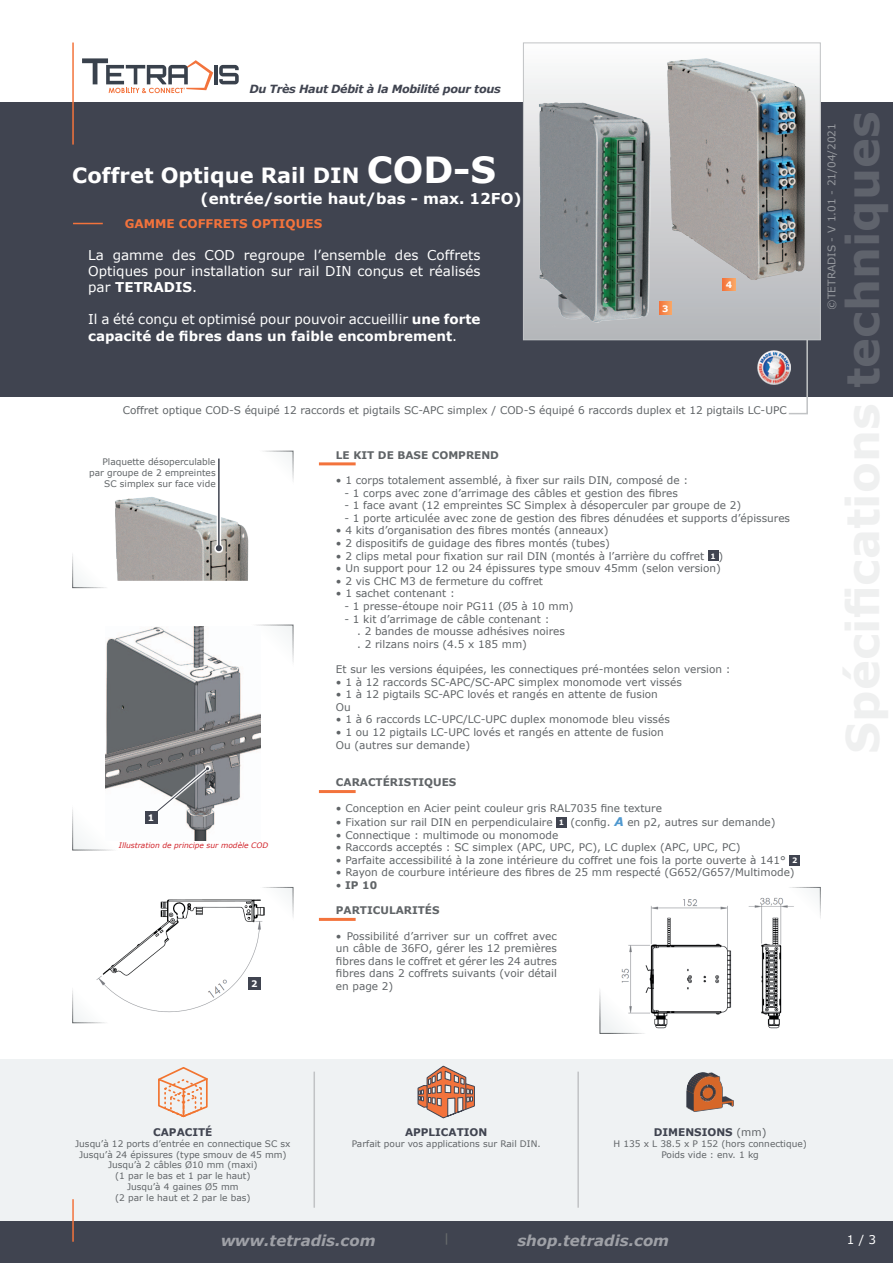
<style>
.page{position:relative;width:893px;height:1263px;background:#fff}
.page>*{position:absolute;margin:0;border:0;box-sizing:border-box;transform-origin:0 0}
.t1{font:700 21px "Verdana";color:#fff}
.t2{font:italic 700 15px "Verdana";color:#fff}
.t3{font:700 15px "Verdana";color:#fff}
.t4{font:13.5px/16.2px "Verdana";color:#fff;text-align:justify}
.t5{font:700 13.5px/16.2px "Verdana";color:#fff}
.t6{font:700 12px "Verdana";color:#f3733c}
.t7{font:12px "Verdana";color:#fff}
.t8{font:italic 700 11.25px "Verdana";letter-spacing:-.03em;color:#404450}
.t9{font:10.5px/12.6px "Verdana";color:#606467}
.t10{font:700 10.5px "Verdana";color:#606467}
.t11{font:10.5px "Verdana";color:#b3b6b9}
.t12{font:700 10.5px "Verdana";color:#404450}
.t13{font:9px/10.8px "Verdana";color:#606467;text-align:center}
.t14{font:700 9px "Verdana";color:#fff}
.t15{font:italic 7.5px "Verdana";color:#d1232a}
.s1{font-size:36px}
.s2{font-weight:700}
.s3{font-weight:400}
.s4{font-weight:700;font-size:7.35px;color:#fff}
.s5{font-weight:700;font-style:italic;font-size:12px;color:#4e98cf}
.s6{font-weight:700;color:#404450}
</style>
<div class="page">
<div style="left:0;top:102px;width:893px;height:294px;background:#404450"></div>
<div style="left:0;top:1220px;width:893px;height:43px;background:#404450"></div>
<div style="left:0;top:1059px;width:893px;height:161px;background:#eff2f3"></div>
<hr style="left:72px;top:43px;width:2px;height:102px;background:#f3733c">
<hr style="left:72px;top:1199px;width:2px;height:43px;background:#f3733c">
<hr style="left:313px;top:1071px;width:2px;height:137px;background:#c1c3c5">
<hr style="left:577px;top:1071px;width:2px;height:137px;background:#c1c3c5">
<svg style="left:787px;top:340px;width:22px;height:75px"></svg>
<hr style="left:214px;top:65px;width:3px;height:19px;background:#39414c">
<svg style="left:219px;top:65px;width:20px;height:19px"></svg>
<svg style="left:82px;top:58px;width:131px;height:35px"></svg>
<svg style="left:446px;top:1233px;width:1px;height:12px"></svg>
<img style="left:757px;top:351px;width:34px;height:34px">
<hr style="left:73px;top:223px;width:30px;height:1px;background:#f3733c">
<svg style="left:525px;top:58px;width:294px;height:280px"></svg>
<div style="left:523px;top:43px;width:298px;height:297px;border:1px solid #c1c3c5"></div>
<hr style="left:319px;top:462px;width:37px;height:3px;background:#f3733c">
<div style="left:708px;top:551px;width:10px;height:10px;background:#404450"></div>
<hr style="left:319px;top:790px;width:37px;height:3px;background:#f3733c">
<div style="left:556px;top:817px;width:11px;height:10px;background:#404450"></div>
<div style="left:789px;top:855px;width:11px;height:10px;background:#404450"></div>
<hr style="left:319px;top:918px;width:37px;height:3px;background:#f3733c">
<svg style="left:418px;top:1066px;width:57px;height:52px"></svg>
<svg style="left:158px;top:1067px;width:50px;height:50px"></svg>
<svg style="left:686px;top:1072px;width:48px;height:40px"></svg>
<img style="left:105px;top:626px;width:156px;height:214px">
<svg style="left:149px;top:766px;width:61px;height:53px"></svg>
<svg style="left:150px;top:767px;width:59px;height:50px"></svg>
<div style="left:145px;top:811px;width:12px;height:13px;background:#404450"></div>
<svg style="left:72px;top:887px;width:221px;height:136px"></svg>
<div style="left:248px;top:977px;width:13px;height:13px;background:#404450"></div>
<svg style="left:600px;top:887px;width:221px;height:147px"></svg>
<img style="left:536px;top:102px;width:116px;height:225px">
<svg style="left:723px;top:278px;width:12px;height:13px"></svg>
<svg style="left:659px;top:302px;width:13px;height:13px"></svg>
<img style="left:115px;top:497px;width:133px;height:84px">
<svg style="left:213px;top:458px;width:10px;height:94px"></svg>
<hr style="left:218px;top:459px;width:2px;height:89px;background:#404450">
<svg style="left:216px;top:545px;width:6px;height:6px"></svg>
<img style="left:667px;top:58px;width:38px;height:181px">
<p class="t8" style="left:249px;top:81px;width:253px">Du Très Haut Débit à la Mobilité pour tous</p>
<h1 class="t1" style="left:72px;top:160px;width:425px">COFFRET OPTIQUE RAIL DIN <span class="s1">CO D-S</span></h1>
<h2 class="t3" style="left:201px;top:188px;width:322px">(ENTRÉE/SORTIE HAUT/BAS - MAX. 12FO)</h2>
<p class="t6" style="left:125px;top:215px;width:98px">GAMME COFFRETS</p>
<p class="t6" style="left:252px;top:215px;width:63px">OPTIQUES</p>
<p class="t4" style="left:88px;top:246px;width:394px">La gamme des COD regroupe l’ensemble des Coffrets Optiques pour installation sur rail DIN conçus et réalisés par <span class="s2">TETRADIS</span>.</p>
<p class="t5" style="left:88px;top:311px;width:394px"><span class="s3">Il a été conçu et optimisé pour pouvoir accueillir</span> UNE FORTE<br>CAPACITÉ DE FIBRES DANS UN FAIBLE ENCOMBREMENT<span class="s3">.</span></p>
<p class="t14" style="left:662px;top:302px;width:8px">3</p>
<p class="t14" style="left:726px;top:278px;width:8px">4</p>
<p class="t9" style="left:123px;top:403px;width:665px">Coffret optique COD-S équipé 12 raccords et pigtails SC-APC simplex / COD-S équipé 6 raccords duplex et 12 pigtails LC-UPC</p>
<p class="t13" style="left:89px;top:457px;width:128px;text-align:right">Plaquette désoperculable par groupe de 2 empreintes<br>SC simplex sur face vide</p>
<p class="t14" style="left:148px;top:811px;width:8px">1</p>
<p class="t15" style="left:119px;top:840px;width:151px">Illustration de principe sur modèle COD</p>
<p class="t14" style="left:251px;top:977px;width:8px">2</p>
<p class="t10" style="left:336px;top:447px;width:78px">LE KIT DE BASE</p>
<p class="t10" style="left:432px;top:447px;width:44px">COMPREND</p>
<p class="t9" style="left:336px;top:474px;width:354px">• 1 corps totalement assemblé, à fixer sur rails DIN, composé de :</p>
<p class="t9" style="left:344px;top:486px;width:335px">- 1 corps avec zone d’arrimage des câbles et gestion des fibres</p>
<p class="t9" style="left:344px;top:499px;width:398px">- 1 face avant (12 empreintes SC Simplex à désoperculer par groupe de 2)</p>
<p class="t9" style="left:344px;top:512px;width:447px">- 1 porte articulée avec zone de gestion des fibres dénudées et supports d’épissures</p>
<p class="t9" style="left:336px;top:524px;width:274px">• 4 kits d’organisation des fibres montés (anneaux)</p>
<p class="t9" style="left:336px;top:537px;width:276px">• 2 dispositifs de guidage des fibres montés (tubes)</p>
<p class="t9" style="left:336px;top:549px;width:389px">• 2 clips metal pour fixation sur rail DIN (montés à l’arrière du coffret <span class="s4">1</span> )</p>
<p class="t9" style="left:336px;top:562px;width:386px">• Un support pour 12 ou 24 épissures type smouv 45mm (selon version)</p>
<p class="t9" style="left:336px;top:575px;width:209px">• 2 vis CHC M3 de fermeture du coffret</p>
<p class="t9" style="left:336px;top:587px;width:120px">• 1 sachet contenant :</p>
<p class="t9" style="left:344px;top:600px;width:231px">- 1 presse-étoupe noir PG11 (Ø5 à 10 mm)</p>
<p class="t9" style="left:357px;top:612px;width:209px;text-indent:-13px">- 1 kit d’arrimage de câble contenant :<br>. 2 bandes de mousse adhésives noires . 2 rilzans noirs (4.5 x 185 mm)</p>
<p class="t9" style="left:336px;top:663px;width:396px">Et sur les versions équipées, les connectiques pré-montées selon version :</p>
<p class="t9" style="left:336px;top:675px;width:347px">• 1 à 12 raccords SC-APC/SC-APC simplex monomode vert vissés</p>
<p class="t9" style="left:336px;top:688px;width:323px">• 1 à 12 pigtails SC-APC lovés et rangés en attente de fusion<br>Ou</p>
<p class="t9" style="left:336px;top:713px;width:335px">• 1 à 6 raccords LC-UPC/LC-UPC duplex monomode bleu vissés</p>
<p class="t9" style="left:336px;top:726px;width:329px">• 1 ou 12 pigtails LC-UPC lovés et rangés en attente de fusion<br>Ou (autres sur demande)</p>
<p class="t10" style="left:336px;top:775px;width:9px">CARA</p>
<p class="t10" style="left:368px;top:775px;width:30px">CTÉRISTI</p>
<p class="t10" style="left:424px;top:775px;width:26px">QUES</p>
<p class="t9" style="left:336px;top:801px;width:328px">• Conception en Acier peint couleur gris RAL7035 fine texture</p>
<p class="t9" style="left:336px;top:816px;width:441px">• Fixation sur rail DIN en perpendiculaire <span class="s4">1</span> (config. <span class="s5">A</span> en p2, autres sur demande)</p>
<p class="t9" style="left:336px;top:828px;width:224px">• Connectique : multimode ou monomode</p>
<p class="t9" style="left:336px;top:841px;width:406px">• Raccords acceptés : SC simplex (APC, UPC, PC), LC duplex (APC, UPC, PC)</p>
<p class="t9" style="left:336px;top:854px;width:463px">• Parfaite accessibilité à la zone intérieure du coffret une fois la porte ouverte à 141° <span class="s4">2</span></p>
<p class="t9" style="left:336px;top:866px;width:460px">• Rayon de courbure intérieure des fibres de 25 mm respecté (G652/G657/Multimode)</p>
<p class="t10" style="left:336px;top:878px;width:43px"><span class="s3">•</span> IP 10</p>
<p class="t10" style="left:336px;top:903px;width:16px">PARTI</p>
<p class="t10" style="left:373px;top:903px;width:25px">CULARIT</p>
<p class="t10" style="left:425px;top:903px;width:15px">ÉS</p>
<p class="t9" style="left:336px;top:929px;width:223px;text-align:justify">• Possibilité d’arriver sur un coffret avec un câble de 36FO, gérer les 12 premières fibres dans le coffret et gérer les 24 autres fibres dans 2 coffrets suivants (voir détail en page 2)</p>
<p class="t11" style="left:824px;top:310px;width:188px;rotate:-90deg">©TETRADIS - V 1.01 - 21/04/2021</p>
<p class="t12" style="left:153px;top:1125px;width:61px">CAPACITÉ</p>
<p class="t13" style="left:75px;top:1138px;width:217px">Jusqu’à 12 ports d’entrée en connectique SC sx<br>Jusqu’à 24 épissures (type smouv de 45 mm)<br>Jusqu’à 2 câbles Ø10 mm (maxi)<br>(1 par le bas et 1 par le haut)<br>Jusqu’à 4 gaines Ø5 mm<br>(2 par le haut et 2 par le bas)</p>
<p class="t12" style="left:405px;top:1125px;width:52px">APPLICATI</p>
<p class="t12" style="left:470px;top:1125px;width:17px">ON</p>
<p class="t13" style="left:352px;top:1138px;width:190px">Parfait pour vos applications sur Rail DIN.</p>
<p class="t12" style="left:654px;top:1125px;width:33px">DIMENSI</p>
<p class="t9" style="left:707px;top:1126px;width:60px"><span class="s6">ONS</span> (mm)</p>
<p class="t13" style="left:613px;top:1138px;width:195px">H 135 x L 38.5 x P 152 (hors connectique)<br>Poids vide : env. 1 kg</p>
<h2 class="t2" style="left:220px;top:1230px;width:157px">www.tetradis.com</h2>
<h2 class="t2" style="left:517px;top:1230px;width:153px">shop.tetradis.com</h2>
<p class="t7" style="left:847px;top:1231px;width:31px">1 / 3</p>
</div>
